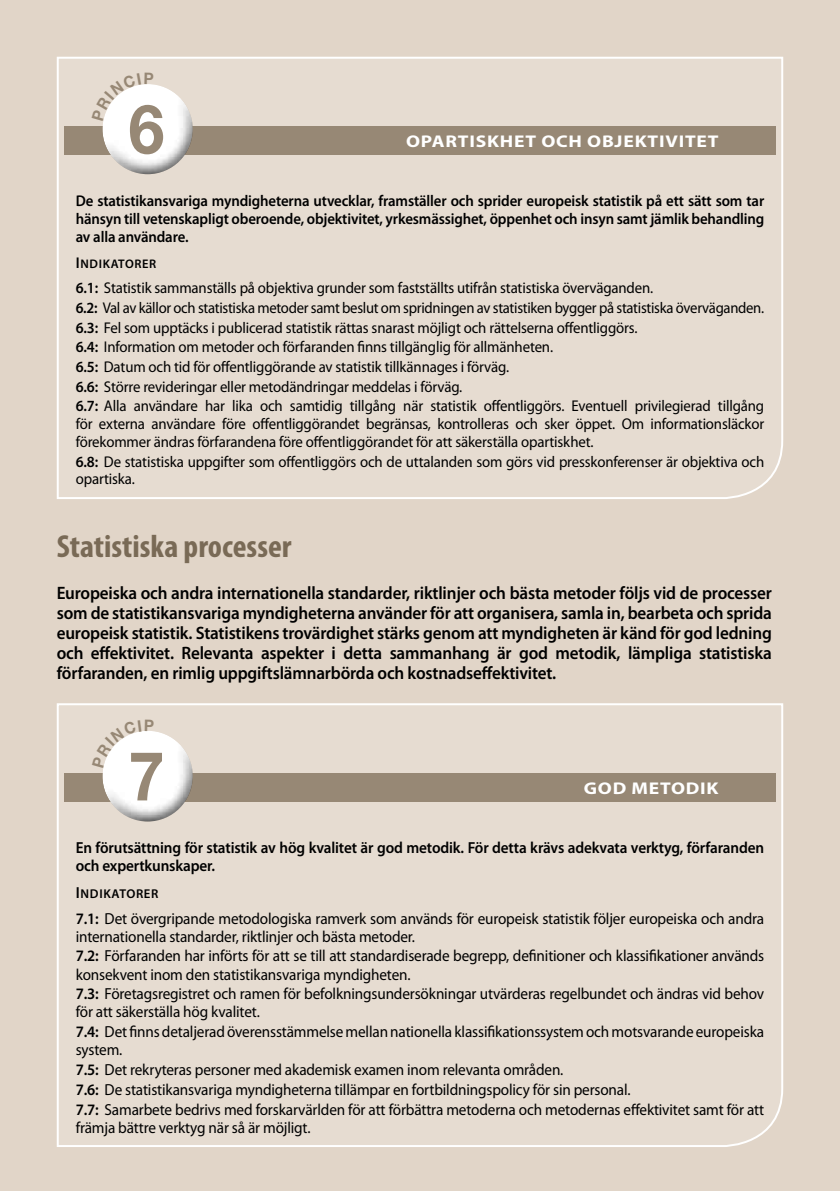
<style>
.page{position:relative;width:840px;height:1191px;background:#fff}
.page>*{position:absolute;margin:0;border:0;box-sizing:border-box;transform-origin:0 0}
.t1{font:700 68px "Helvetica Neue LT Std";color:#978875;scale:.95 1}
.t2{font:700 condensed 32px "Myriad Pro";color:#796a56}
.t3{font:600 18px/20px "Myriad Pro";letter-spacing:-.01em;color:#000;text-align:justify;scale:.95 1}
.t4{font:700 17px "Myriad Pro";letter-spacing:.04em;color:#fff;scale:1.15 1}
.t5{font:16px/18px "Myriad Pro";letter-spacing:-.01em;color:#000;scale:.95 1}
.t6{font:600 16px/18px "Myriad Pro";letter-spacing:-.01em;color:#000;scale:.95 1}
.t7{font:15.6px/19.6px "Myriad Pro";letter-spacing:-.01em;color:#000;scale:.95 1}
.t8{font:600 15.6px/18px "Myriad Pro";letter-spacing:-.01em;color:#000;text-align:justify;scale:.95 1}
.t9{font:600 12.8px "Myriad Pro";letter-spacing:.05em;color:#000}
.t10{font:600 12.4px "Myriad Pro";letter-spacing:.05em;color:#000}
.s1{font-size:15.6px}
.s2{font-weight:600}
.s3{font-size:16px}
</style>
<div class="page">
<div style="left:0;top:0;width:839px;height:1191px;background:#e1d5c8"></div>
<div style="left:56px;top:56px;width:727px;height:443px;background:#e6dcd1"></div>
<div style="left:64px;top:126px;width:711px;height:28px;background:#978875"></div>
<div style="left:87px;top:67px;width:105px;height:59px;background:#e6dcd1"></div>
<div style="left:94px;top:92px;width:115px;height:83px;background:#000;opacity:.92"></div>
<div style="left:56px;top:703px;width:727px;height:444px;background:#e6dcd1"></div>
<div style="left:64px;top:773px;width:711px;height:28px;background:#978875"></div>
<div style="left:87px;top:714px;width:105px;height:59px;background:#e6dcd1"></div>
<div style="left:94px;top:739px;width:115px;height:84px;background:#000;opacity:.92"></div>
<svg style="left:92px;top:73px;width:61px;height:48px"></svg>
<svg style="left:92px;top:719px;width:62px;height:48px"></svg>
<h1 class="t1" style="left:128px;top:87px;width:39px">6</h1>
<p class="t4" style="left:406px;top:131px;width:273px">OPARTISKHET OCH OBJEKTIVITET</p>
<p class="t8" style="left:76px;top:192px;width:726px">De statistikansvariga myndigheterna utvecklar, framställer och sprider europeisk statistik på ett sätt som tar hänsyn till vetenskapligt oberoende, objektivitet, yrkesmässighet, öppenhet och insyn samt jämlik behandling av alla användare.</p>
<p class="t10" style="left:76px;top:257px;width:82px"><span class="s1">I</span>ndi katorer</p>
<p class="t7" style="left:76px;top:279px;width:725px"><span class="s2">6.1:</span> Statistik sammanställs på objektiva grunder som fastställts utifrån statistiska överväganden.<br><span class="s2">6.2:</span> Val av källor och statistiska metoder samt beslut om spridningen av statistiken bygger på statistiska överväganden.<br><span class="s2">6.3:</span> Fel som upptäcks i publicerad statistik rättas snarast möjligt och rättelserna offentliggörs.<br><span class="s2">6.4:</span> Information om metoder och förfaranden finns tillgänglig för allmänheten.<br><span class="s2">6.5:</span> Datum och tid för offentliggörande av statistik tillkännages i förväg.<br><span class="s2">6.6:</span> Större revideringar eller metodändringar meddelas i förväg.<br><span class="s2">6.7:</span> Alla användare har lika och samtidig tillgång när statistik offentliggörs. Eventuell privilegierad tillgång</p>
<p class="t7" style="left:76px;top:415px;width:725px;line-height:18px">för externa användare före offentliggörandet begränsas, kontrolleras och sker öppet. Om informationsläckor förekommer ändras förfarandena före offentliggörandet för att säkerställa opartiskhet.</p>
<p class="t7" style="left:76px;top:452px;width:725px;line-height:18px"><span class="s2">6.8:</span> De statistiska uppgifter som offentliggörs och de uttalanden som görs vid presskonferenser är objektiva och opartiska.</p>
<h2 class="t2" style="left:57px;top:526px;width:236px">Statistiska processer</h2>
<p class="t3" style="left:57px;top:583px;width:753px">Europeiska och andra internationella standarder, riktlinjer och bästa metoder följs vid de processer som de statistikansvariga myndigheterna använder för att organisera, samla in, bearbeta och sprida europeisk statistik. Statistikens trovärdighet stärks genom att myndigheten är känd för god ledning och effektivitet. Relevanta aspekter i detta sammanhang är god metodik, lämpliga statistiska förfaranden, en rimlig uppgiftslämnarbörda och kostnadseffektivitet.</p>
<h1 class="t1" style="left:128px;top:734px;width:39px">7</h1>
<p class="t4" style="left:583px;top:778px;width:119px">GOD METODIK</p>
<p class="t6" style="left:76px;top:839px;width:725px">En förutsättning för statistik av hög kvalitet är god metodik. För detta krävs adekvata verktyg, förfaranden och expertkunskaper.</p>
<p class="t9" style="left:76px;top:886px;width:84px"><span class="s3">I</span>ndi katorer</p>
<p class="t5" style="left:76px;top:909px;width:725px"><span class="s2">7.1:</span> Det övergripande metodologiska ramverk som används för europeisk statistik följer europeiska och andra internationella standarder, riktlinjer och bästa metoder.</p>
<p class="t5" style="left:76px;top:947px;width:725px"><span class="s2">7.2:</span> Förfaranden har införts för att se till att standardiserade begrepp, definitioner och klassifikationer används konsekvent inom den statistikansvariga myndigheten.</p>
<p class="t5" style="left:76px;top:985px;width:725px"><span class="s2">7.3:</span> Företagsregistret och ramen för befolkningsundersökningar utvärderas regelbundet och ändras vid behov för att säkerställa hög kvalitet.</p>
<p class="t5" style="left:76px;top:1023px;width:725px"><span class="s2">7.4:</span> Det finns detaljerad överensstämmelse mellan nationella klassifikationssystem och motsvarande europeiska system.</p>
<p class="t5" style="left:76px;top:1060px;width:725px;line-height:19.8px"><span class="s2">7.5:</span> Det rekryteras personer med akademisk examen inom relevanta områden.<br><span class="s2">7.6:</span> De statistikansvariga myndigheterna tillämpar en fortbildningspolicy för sin personal.<br><span class="s2">7.7:</span> Samarbete bedrivs med forskarvärlden för att förbättra metoderna och metodernas effektivitet samt för att</p>
<p class="t5" style="left:76px;top:1118px;width:249px">främja bättre verktyg när så är möjligt.</p>
</div>
